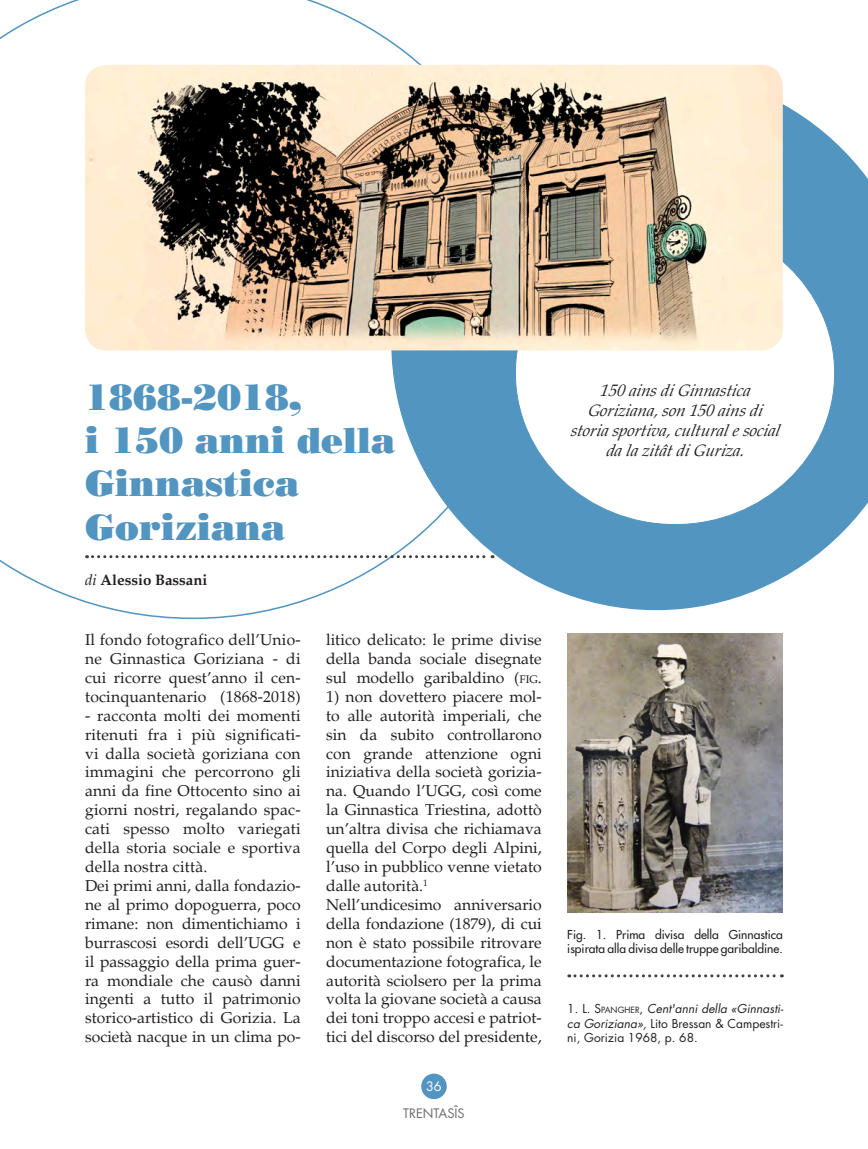
<style>
.page{position:relative;width:868px;height:1149px;background:#fff}
.page>*{position:absolute;margin:0;border:0;box-sizing:border-box;transform-origin:0 0}
.t1{font:36px/43.2px "Bodoni Poster";color:#5295c0}
.t2{font:italic 16.5px/19.8px "Palatino";color:#231f20;text-align:center}
.t3{font:15.75px/18.9px "Palatino";color:#231f20;text-align:justify}
.t4{font:700 15px "Palatino";color:#231f20}
.t5{font:12.75px "Futura";color:#6c6d70}
.t6{font:12.75px "Futura";color:#fff}
.t7{font:12px/14.4px "Futura";color:#231f20;text-align:justify}
.t8{font:12px/14.4px "Futura";color:#231f20}
.s1{font-weight:400;font-style:italic}
.s2{font-size:10.95px}
.s3{font-style:inherit}
.s4{font-size:8.4px}
.s5{font-style:italic}
</style>
<div class="page">
<div style="left:421px;top:1073px;width:25px;height:25px;background:#5295c0;border-radius:50%"></div>
<svg style="left:0;top:0;width:422px;height:619px"></svg>
<svg style="left:391px;top:81px;width:476px;height:529px"></svg>
<svg style="left:86px;top:555px;width:407px;height:3px"></svg>
<div style="left:515px;top:221px;width:319px;height:303px;background:#fff;border-radius:50%"></div>
<img style="left:85px;top:65px;width:697px;height:285px">
<svg style="left:568px;top:974px;width:214px;height:3px"></svg>
<img style="left:567px;top:633px;width:215px;height:278px">
<h1 class="t1" style="left:85px;top:375px;width:312px">1868-2018,<br>i 150 anni della<br>Ginnastica<br>Goriziana</h1>
<p class="t4" style="left:85px;top:570px;width:124px"><span class="s1">di</span> Alessio Bassani</p>
<p class="t3" style="left:85px;top:630px;width:217px">Il fondo fotografico dell’Unio&shy;ne Ginnastica Goriziana - di cui ricorre quest’anno il cen&shy;tocinquantenario (1868-2018)</p>
<p class="t3" style="left:85px;top:706px;width:217px;text-align:left">- racconta molti dei momenti ritenuti fra i più significati&shy;vi dalla società goriziana con immagini che percorrono gli anni da fine Ottocento sino ai giorni nostri, regalando spac&shy;cati spesso molto variegati della storia sociale e sportiva della nostra città.<br>Dei primi anni, dalla fondazio&shy;ne al primo dopoguerra, poco rimane: non dimentichiamo i burrascosi esordi dell’UGG e il passaggio della prima guer&shy;ra mondiale che causò danni ingenti a tutto il patrimonio storico-artistico di Gorizia. La società nacque in un clima po-</p>
<p class="t3" style="left:326px;top:630px;width:217px">litico delicato: le prime divise della banda sociale disegnate sul modello garibaldino (<span class="s2">fig</span><span class="s3">.</span></p>
<p class="t3" style="left:326px;top:687px;width:217px;text-align:left"><span class="s3">1)</span> non dovettero piacere mol&shy;to alle autorità imperiali, che sin da subito controllarono con grande attenzione ogni iniziativa della società gorizia&shy;na. Quando l’UGG, così come la Ginnastica Triestina, adottò un’altra divisa che richiamava quella del Corpo degli Alpini, l’uso in pubblico venne vietato dalle autorità.<sup>1<br></sup>Nell’undicesimo anniversario della fondazione (1879), di cui non è stato possibile ritrovare documentazione fotografica, le autorità sciolsero per la prima volta la giovane società a causa dei toni troppo accesi e patriot&shy;tici del discorso del presidente,</p>
<p class="t6" style="left:426px;top:1077px;width:17px">36</p>
<p class="t5" style="left:403px;top:1104px;width:63px">TRENTASÎS</p>
<p class="t2" style="left:570px;top:381px;width:214px">150 ainsdiGinnastica<br>Goriziana,son 150 ainsdi storia sportiva,culturalesocial da la zitâtdiGuriza.</p>
<p class="t8" style="left:567px;top:926px;width:217px">Fig. 1. Prima divisa della Ginnastica ispirata alla divisa delle truppe garibaldine.</p>
<p class="t7" style="left:567px;top:1001px;width:217px">1. <span class="s3">L. S</span><span class="s4">PANGHER</span>, <span class="s5">Cent'anni della «Ginnasti&shy;ca Goriziana»,</span> Lito Bressan &amp; Campestri&shy;ni, Gorizia 1968, p. 68.</p>
</div>
